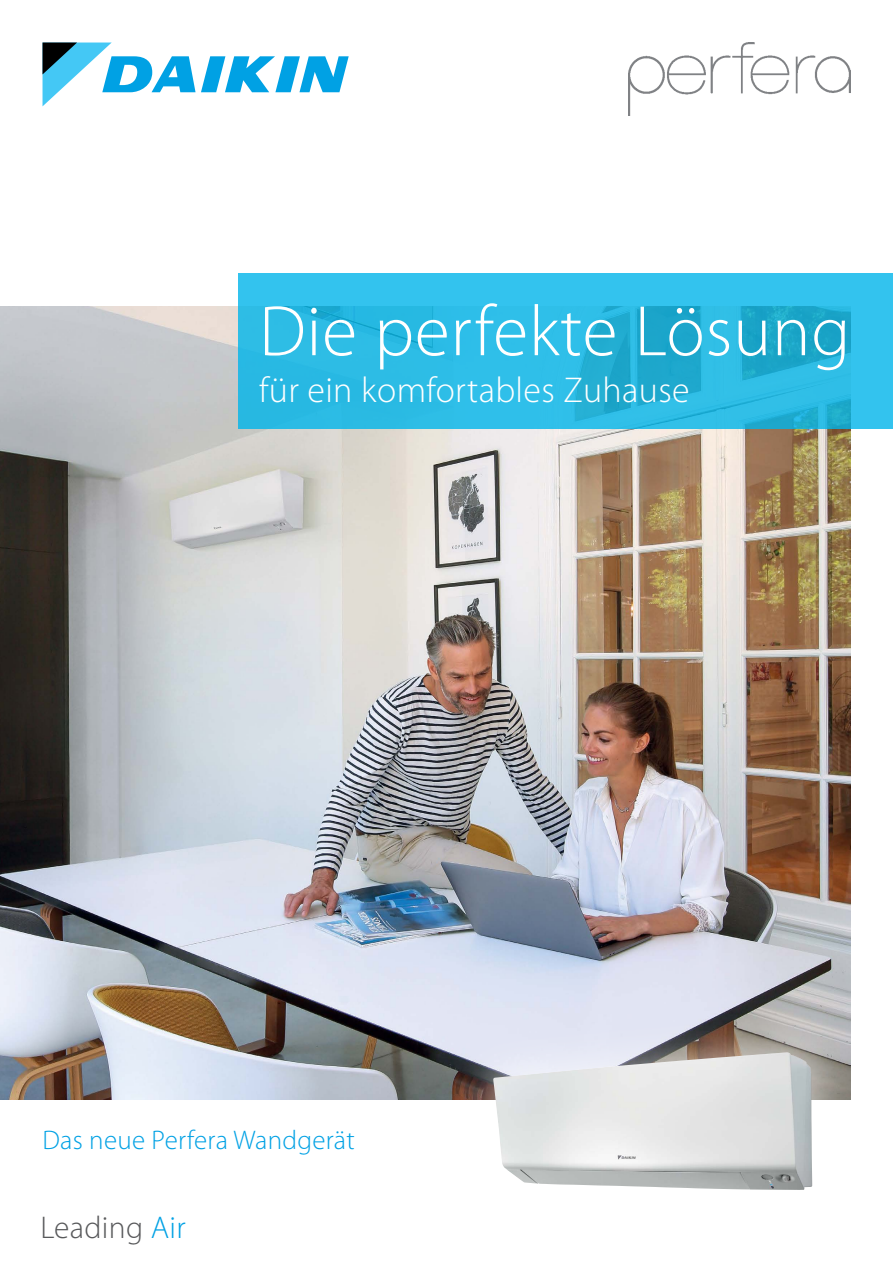
<style>
.page{position:relative;width:893px;height:1263px;background:#fff}
.page>*{position:absolute;margin:0;border:0;box-sizing:border-box;transform-origin:0 0}
.t1{font:300 72px "Myriad Pro";letter-spacing:.01em;color:#fff}
.t2{font:300 36px "Myriad Pro";letter-spacing:.01em;color:#fff}
.t3{font:300 31.5px "Myriad Pro";letter-spacing:.01em;color:#58595b}
.t4{font:300 27px "Myriad Pro";letter-spacing:.01em;color:#00a1e4}
.s1{color:#00a1e4}
</style>
<div class="page">
<img style="left:0;top:307px;width:850px;height:792px">
<svg style="left:238px;top:274px;width:655px;height:155px;background:#2bbae2"></svg>
<svg style="left:43px;top:43px;width:306px;height:63px"></svg>
<div style="left:448px;top:1007px;width:411px;height:229px;background:#fff;opacity:.6"></div>
<img style="left:493px;top:1052px;width:319px;height:138px">
<img style="left:628px;top:43px;width:222px;height:72px">
<h1 class="t1" style="left:259px;top:288px;width:593px">Die perfekte Lösung</h1>
<p class="t2" style="left:259px;top:368px;width:432px">für ein komfortables Zuhause</p>
<p class="t4" style="left:43px;top:1123px;width:314px">Das neue Perfera Wandgerät</p>
<p class="t3" style="left:40px;top:1208px;width:147px">Leading <span class="s1">Air</span></p>
</div>
